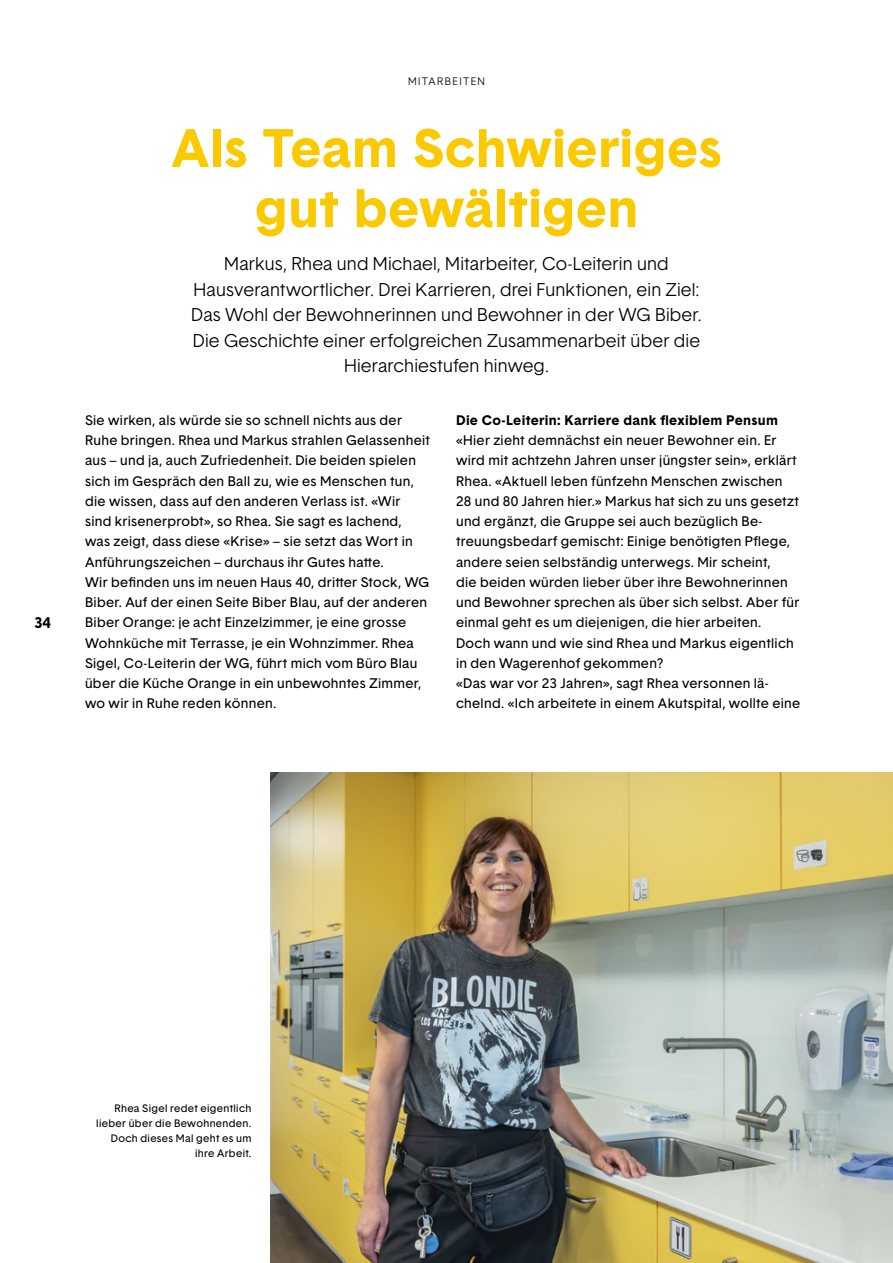
<style>
.page{position:relative;width:893px;height:1263px;background:#fff}
.page>*{position:absolute;margin:0;border:0;box-sizing:border-box;transform-origin:0 0}
.t1{font:700 52.5px/60px "Basetica";letter-spacing:.005em;color:#fbc900;text-align:center}
.t2{font:300 18px/25.5px "Basetica";letter-spacing:.01em;color:#000;text-align:center}
.t3{font:700 15px "Basetica";color:#000}
.t4{font:13.5px/20.2px "Basetica";letter-spacing:.025em;color:#000}
.t5{font:700 13.5px "Basetica";letter-spacing:.02em;color:#000}
.t6{font:10.5px/15px "Basetica";letter-spacing:.03em;color:#000;text-align:right}
.t7{font:300 10.5px "Basetica";letter-spacing:.13em;color:#000}
</style>
<div class="page">
<img style="left:271px;top:772px;width:622px;height:491px">
<p class="t3" style="left:34px;top:612px;width:19px">34</p>
<p class="t7" style="left:408px;top:74px;width:79px">MITARBEITEN</p>
<h1 class="t1" style="left:171px;top:118px;width:552px">Als Team Schwieriges gut bewältigen</h1>
<p class="t2" style="left:191px;top:251px;width:512px">Markus, Rhea und Michael, Mitarbeiter, Co-Leiterin und Hausverantwortlicher. Drei Karrieren, drei Funktionen, ein Ziel:<br>Das Wohl der Bewohnerinnen und Bewohner in der WG Biber.<br>Die Geschichte einer erfolgreichen Zusammenarbeit über die Hierarchiestufen hinweg.</p>
<p class="t4" style="left:85px;top:410px;width:346px">Sie wirken, als würde sie so schnell nichts aus der Ruhe bringen. Rhea und Markus strahlen Gelassenheit aus – und ja, auch Zufriedenheit. Die beiden spielen sich im Gespräch den Ball zu, wie es Menschen tun, die wissen, dass auf den anderen Verlass ist. «Wir sind krisenerprobt», so Rhea. Sie sagt es lachend, was zeigt, dass diese «Krise» – sie setzt das Wort in Anführungszeichen – durchaus ihr Gutes hatte.<br>Wir befinden uns im neuen Haus 40, dritter Stock, WG Biber. Auf der einen Seite Biber Blau, auf der anderen Biber Orange: je acht Einzelzimmer, je eine grosse Wohnküche mit Terrasse, je ein Wohnzimmer. Rhea Sigel, Co-Leiterin der WG, führt mich vom Büro Blau über die Küche Orange in ein unbewohntes Zimmer, wo wir in Ruhe reden können.</p>
<p class="t5" style="left:456px;top:411px;width:323px">Die Co-Leiterin: Karriere dank flexiblem Pensum</p>
<p class="t4" style="left:456px;top:430px;width:346px">«Hier zieht demnächst ein neuer Bewohner ein. Er wird mit achtzehn Jahren unser jüngster sein», erklärt Rhea. «Aktuell leben fünfzehn Menschen zwischen 28 und 80 Jahren hier.» Markus hat sich zu uns gesetzt und ergänzt, die Gruppe sei auch bezüglich Be&shy;treuungsbedarf gemischt: Einige benötigten Pflege, andere seien selbständig unterwegs. Mir scheint,<br>die beiden würden lieber über ihre Bewohnerinnen und Bewohner sprechen als über sich selbst. Aber für einmal geht es um diejenigen, die hier arbeiten.<br>Doch wann und wie sind Rhea und Markus eigentlich in den Wagerenhof gekommen?<br>«Das war vor 23 Jahren», sagt Rhea versonnen lä&shy;chelnd. «Ich arbeitete in einem Akutspital, wollte eine</p>
<p class="t6" style="left:96px;top:1100px;width:157px">Rhea Sigel redet eigentlich lieber über die Bewohnenden.<br>Doch dieses Mal geht es um ihre Arbeit.</p>
</div>
